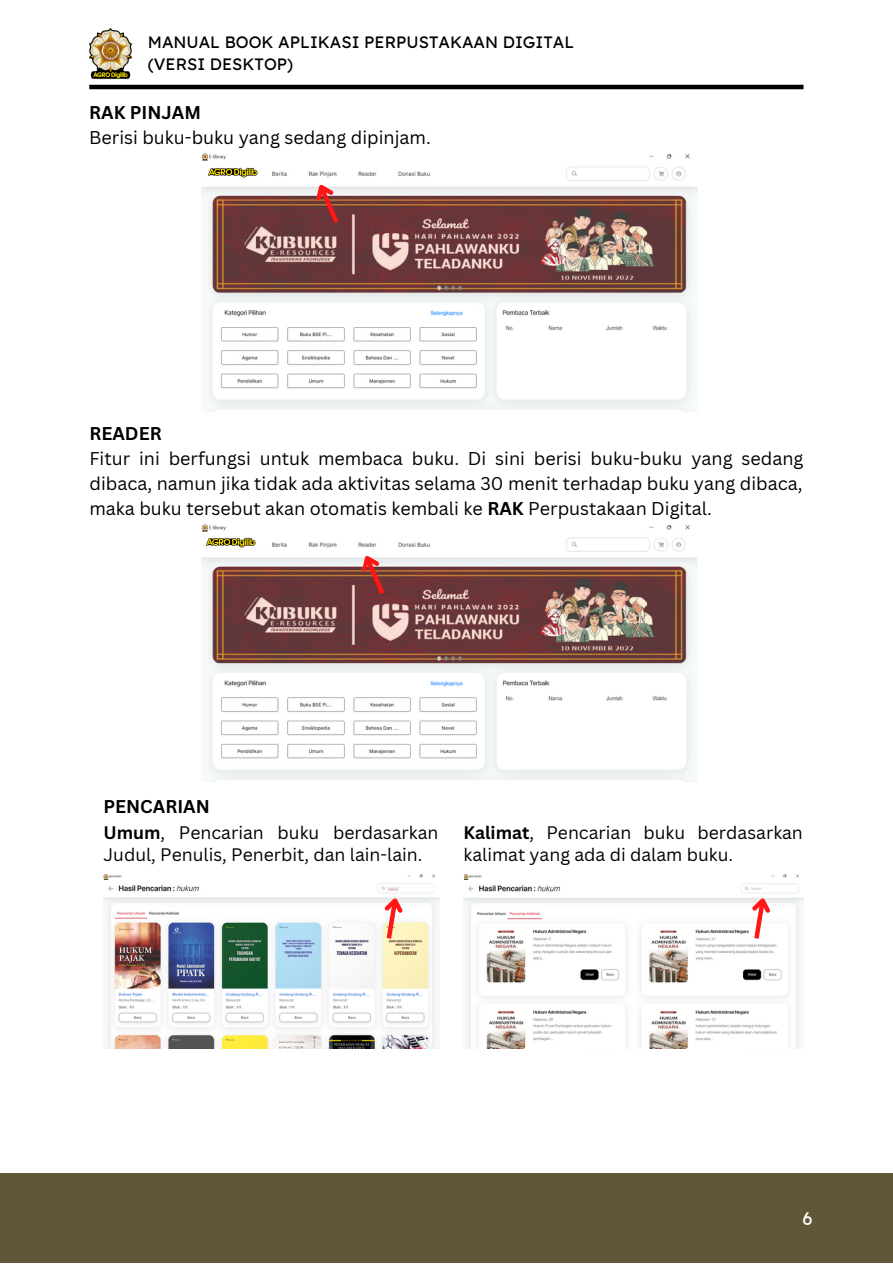
<style>
.page{position:relative;width:893px;height:1264px;background:#fff}
.page>*{position:absolute;margin:0;border:0;box-sizing:border-box;transform-origin:0 0}
.t1{font:18px/24.8px "Canva Sans";color:#000;text-align:justify}
.t2{font:700 18px "Canva Sans";color:#000}
.t3{font:18px "Lexend Deca";color:#fff}
.t4{font:17.7px/22.5px "Canva Sans";color:#000}
.t5{font:16.5px/22.5px "Lexend Deca";color:#000}
.s1{font-weight:700}
</style>
<div class="page">
<hr style="left:89px;top:85px;width:714px;height:4px;background:#000">
<div style="left:0;top:1173px;width:892px;height:89px;background:#605738"></div>
<img style="left:201px;top:557px;width:496px;height:224px">
<img style="left:463px;top:874px;width:340px;height:174px">
<img style="left:103px;top:874px;width:336px;height:174px">
<img style="left:201px;top:187px;width:496px;height:224px">
<svg style="left:379px;top:891px;width:30px;height:52px"></svg>
<svg style="left:747px;top:891px;width:29px;height:52px"></svg>
<img style="left:201px;top:525px;width:495px;height:33px">
<svg style="left:352px;top:546px;width:36px;height:53px"></svg>
<img style="left:202px;top:153px;width:489px;height:34px">
<svg style="left:306px;top:175px;width:36px;height:53px"></svg>
<img style="left:89px;top:28px;width:43px;height:51px">
<img style="left:208px;top:167px;width:54px;height:11px">
<img style="left:205px;top:537px;width:54px;height:11px">
<svg style="left:202px;top:154px;width:6px;height:6px"></svg>
<svg style="left:202px;top:524px;width:6px;height:7px"></svg>
<svg style="left:103px;top:874px;width:6px;height:6px"></svg>
<svg style="left:463px;top:874px;width:6px;height:6px"></svg>
<p class="t5" style="left:148px;top:30px;width:428px">MANUAL BOOK APLIKASI PERPUSTAKAAN DIGITAL (VERSI DESKTOP)</p>
<p class="t2" style="left:89px;top:100px;width:113px">RAK PINJAM</p>
<p class="t1" style="left:89px;top:125px;width:343px">Berisi buku-buku yang sedang dipinjam.</p>
<p class="t2" style="left:89px;top:420px;width:74px">READER</p>
<p class="t1" style="left:89px;top:446px;width:715px">Fitur ini berfungsi untuk membaca buku. Di sini berisi buku-buku yang sedang dibaca, namun jika tidak ada aktivitas selama 30 menit terhadap buku yang dibaca, maka buku tersebut akan otomatis kembali ke <span class="s1">RAK</span> Perpustakaan Digital.</p>
<p class="t2" style="left:103px;top:794px;width:108px">PENCARIAN</p>
<p class="t4" style="left:103px;top:820px;width:336px"><span class="s1">Umum</span>, Pencarian buku berdasarkan<br>Judul, Penulis, Penerbit, dan lain-lain.</p>
<p class="t4" style="left:463px;top:820px;width:341px"><span class="s1">Kalimat</span>, Pencarian buku berdasarkan kalimat yang ada di dalam buku.</p>
<p class="t3" style="left:802px;top:1206px;width:11px">6</p>
</div>
